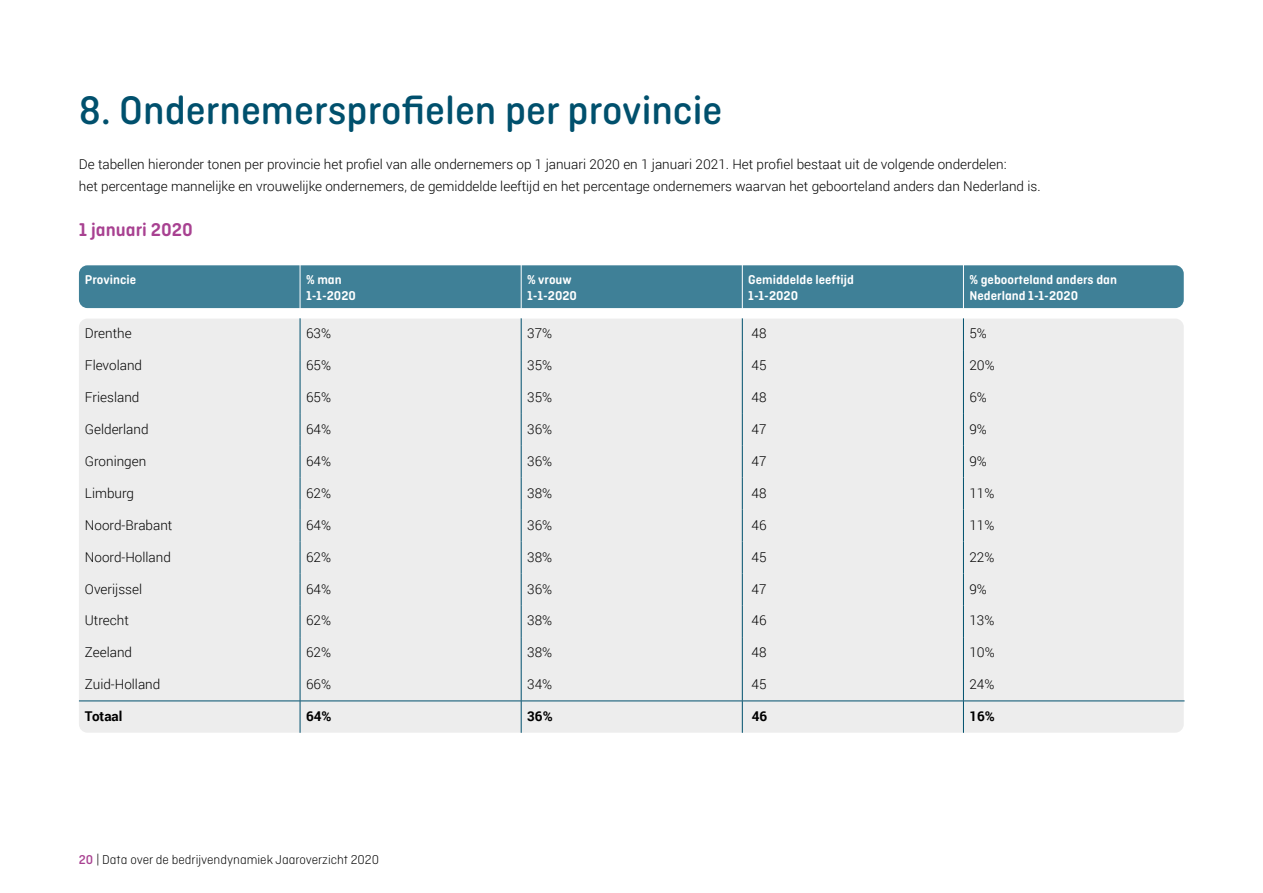
<style>
.page{position:relative;width:1263px;height:893px;background:#fff}
.page>*{position:absolute;margin:0;border:0;box-sizing:border-box;transform-origin:0 0}
._5_Kop_1{font:500 42px "Ciutadella Rounded";color:#00506d}
._2_Tussenkop{font:600 19.5px "Ciutadella Rounded";color:#a84191}
._0_plat{font:300 13.5px/22.5px "Roboto";color:#000}
._10_tabel{font:300 13.5px "Roboto";color:#000}
._9_tabel_header{font:600 13.5px/16.2px "Ciutadella Rounded";color:#fff}
.t1{font:300 13.5px "Ciutadella Rounded";color:#000}
._10_tabel-2{font:700 13.5px "Roboto";color:#000}
.s1{font-weight:500;color:#a84191}
</style>
<div class="page">
<div style="left:79px;top:265px;width:1105px;height:43px;background:#3f8097;border-radius:9px"></div>
<div style="left:79px;top:319px;width:1105px;height:414px;background:#ededed;border-radius:9px"></div>
<hr style="left:79px;top:701px;width:221px;height:1px;background:#00506d">
<hr style="left:300px;top:701px;width:221px;height:1px;background:#00506d">
<hr style="left:521px;top:701px;width:221px;height:1px;background:#00506d">
<hr style="left:742px;top:701px;width:221px;height:1px;background:#00506d">
<hr style="left:963px;top:701px;width:221px;height:1px;background:#00506d">
<hr style="left:300px;top:318px;width:1px;height:32px;background:#00506d">
<hr style="left:521px;top:318px;width:1px;height:32px;background:#00506d">
<hr style="left:742px;top:318px;width:1px;height:32px;background:#00506d">
<hr style="left:963px;top:318px;width:1px;height:32px;background:#00506d">
<hr style="left:300px;top:350px;width:1px;height:32px;background:#00506d">
<hr style="left:521px;top:350px;width:1px;height:32px;background:#00506d">
<hr style="left:742px;top:350px;width:1px;height:32px;background:#00506d">
<hr style="left:963px;top:350px;width:1px;height:32px;background:#00506d">
<hr style="left:300px;top:382px;width:1px;height:32px;background:#00506d">
<hr style="left:521px;top:382px;width:1px;height:32px;background:#00506d">
<hr style="left:742px;top:382px;width:1px;height:32px;background:#00506d">
<hr style="left:963px;top:382px;width:1px;height:32px;background:#00506d">
<hr style="left:300px;top:414px;width:1px;height:32px;background:#00506d">
<hr style="left:521px;top:414px;width:1px;height:32px;background:#00506d">
<hr style="left:742px;top:414px;width:1px;height:32px;background:#00506d">
<hr style="left:963px;top:414px;width:1px;height:32px;background:#00506d">
<hr style="left:300px;top:446px;width:1px;height:32px;background:#00506d">
<hr style="left:521px;top:446px;width:1px;height:32px;background:#00506d">
<hr style="left:742px;top:446px;width:1px;height:32px;background:#00506d">
<hr style="left:963px;top:446px;width:1px;height:32px;background:#00506d">
<hr style="left:300px;top:478px;width:1px;height:32px;background:#00506d">
<hr style="left:521px;top:478px;width:1px;height:32px;background:#00506d">
<hr style="left:742px;top:478px;width:1px;height:32px;background:#00506d">
<hr style="left:963px;top:478px;width:1px;height:32px;background:#00506d">
<hr style="left:300px;top:510px;width:1px;height:31px;background:#00506d">
<hr style="left:521px;top:510px;width:1px;height:31px;background:#00506d">
<hr style="left:742px;top:510px;width:1px;height:31px;background:#00506d">
<hr style="left:963px;top:510px;width:1px;height:31px;background:#00506d">
<hr style="left:300px;top:541px;width:1px;height:32px;background:#00506d">
<hr style="left:521px;top:541px;width:1px;height:32px;background:#00506d">
<hr style="left:742px;top:541px;width:1px;height:32px;background:#00506d">
<hr style="left:963px;top:541px;width:1px;height:32px;background:#00506d">
<hr style="left:300px;top:573px;width:1px;height:32px;background:#00506d">
<hr style="left:521px;top:573px;width:1px;height:32px;background:#00506d">
<hr style="left:742px;top:573px;width:1px;height:32px;background:#00506d">
<hr style="left:963px;top:573px;width:1px;height:32px;background:#00506d">
<hr style="left:300px;top:605px;width:1px;height:32px;background:#00506d">
<hr style="left:521px;top:605px;width:1px;height:32px;background:#00506d">
<hr style="left:742px;top:605px;width:1px;height:32px;background:#00506d">
<hr style="left:963px;top:605px;width:1px;height:32px;background:#00506d">
<hr style="left:300px;top:637px;width:1px;height:32px;background:#00506d">
<hr style="left:521px;top:637px;width:1px;height:32px;background:#00506d">
<hr style="left:742px;top:637px;width:1px;height:32px;background:#00506d">
<hr style="left:963px;top:637px;width:1px;height:32px;background:#00506d">
<hr style="left:300px;top:669px;width:1px;height:32px;background:#00506d">
<hr style="left:521px;top:669px;width:1px;height:32px;background:#00506d">
<hr style="left:742px;top:669px;width:1px;height:32px;background:#00506d">
<hr style="left:963px;top:669px;width:1px;height:32px;background:#00506d">
<hr style="left:300px;top:701px;width:1px;height:32px;background:#00506d">
<hr style="left:521px;top:701px;width:1px;height:32px;background:#00506d">
<hr style="left:742px;top:701px;width:1px;height:32px;background:#00506d">
<hr style="left:963px;top:701px;width:1px;height:32px;background:#00506d">
<hr style="left:300px;top:265px;width:1px;height:53px;background:#fff">
<hr style="left:521px;top:265px;width:1px;height:53px;background:#fff">
<hr style="left:742px;top:265px;width:1px;height:53px;background:#fff">
<hr style="left:963px;top:265px;width:1px;height:53px;background:#fff">
<h2 class="_5_Kop_1" style="left:79px;top:87px;width:645px">8. Ondernemersprofielen per provincie</h2>
<p class="_0_plat" style="left:79px;top:152px;width:963px">De tabellen hieronder tonen per provincie het profiel van alle ondernemers op 1 januari 2020 en 1 januari 2021. Het profiel bestaat uit de volgende onderdelen:<br>het percentage mannelijke en vrouwelijke ondernemers, de gemiddelde leeftijd en het percentage ondernemers waarvan het geboorteland anders dan Nederland is.</p>
<h3 class="_2_Tussenkop" style="left:79px;top:219px;width:115px">1 januari 2020</h3>
<p class="_9_tabel_header" style="left:85px;top:271px;width:53px">Provincie</p>
<p class="_9_tabel_header" style="left:306px;top:271px;width:37px">% man</p>
<p class="_9_tabel_header" style="left:306px;top:287px;width:51px">1-1-2020</p>
<p class="_9_tabel_header" style="left:748px;top:271px;width:107px">Gemiddelde leeftijd</p>
<p class="_9_tabel_header" style="left:748px;top:287px;width:51px">1-1-2020</p>
<p class="_9_tabel_header" style="left:969px;top:271px;width:149px">% geboorteland anders dan<br>Nederland 1-1-2020</p>
<p class="_9_tabel_header" style="left:527px;top:271px;width:46px">% vrouw</p>
<p class="_9_tabel_header" style="left:527px;top:287px;width:51px">1-1-2020</p>
<p class="_10_tabel" style="left:85px;top:324px;width:48px">Drenthe</p>
<p class="_10_tabel" style="left:306px;top:324px;width:26px">63%</p>
<p class="_10_tabel" style="left:527px;top:324px;width:26px">37%</p>
<p class="_10_tabel" style="left:752px;top:324px;width:16px">48</p>
<p class="_10_tabel" style="left:969px;top:324px;width:19px">5%</p>
<p class="_10_tabel" style="left:85px;top:356px;width:59px">Flevoland</p>
<p class="_10_tabel" style="left:306px;top:356px;width:26px">65%</p>
<p class="_10_tabel" style="left:527px;top:356px;width:26px">35%</p>
<p class="_10_tabel" style="left:752px;top:356px;width:16px">45</p>
<p class="_10_tabel" style="left:969px;top:356px;width:27px">20%</p>
<p class="_10_tabel" style="left:85px;top:388px;width:56px">Friesland</p>
<p class="_10_tabel" style="left:306px;top:388px;width:26px">65%</p>
<p class="_10_tabel" style="left:527px;top:388px;width:26px">35%</p>
<p class="_10_tabel" style="left:752px;top:388px;width:16px">48</p>
<p class="_10_tabel" style="left:969px;top:388px;width:19px">6%</p>
<p class="_10_tabel" style="left:85px;top:420px;width:65px">Gelderland</p>
<p class="_10_tabel" style="left:306px;top:420px;width:26px">64%</p>
<p class="_10_tabel" style="left:527px;top:420px;width:26px">36%</p>
<p class="_10_tabel" style="left:752px;top:420px;width:16px">47</p>
<p class="_10_tabel" style="left:969px;top:420px;width:19px">9%</p>
<p class="_10_tabel" style="left:85px;top:452px;width:63px">Groningen</p>
<p class="_10_tabel" style="left:306px;top:452px;width:26px">64%</p>
<p class="_10_tabel" style="left:527px;top:452px;width:26px">36%</p>
<p class="_10_tabel" style="left:752px;top:452px;width:16px">47</p>
<p class="_10_tabel" style="left:969px;top:452px;width:19px">9%</p>
<p class="_10_tabel" style="left:85px;top:484px;width:51px">Limburg</p>
<p class="_10_tabel" style="left:306px;top:484px;width:26px">62%</p>
<p class="_10_tabel" style="left:527px;top:484px;width:26px">38%</p>
<p class="_10_tabel" style="left:752px;top:484px;width:16px">48</p>
<p class="_10_tabel" style="left:969px;top:484px;width:26px">11%</p>
<p class="_10_tabel" style="left:85px;top:516px;width:89px">Noord-Brabant</p>
<p class="_10_tabel" style="left:306px;top:516px;width:26px">64%</p>
<p class="_10_tabel" style="left:527px;top:516px;width:26px">36%</p>
<p class="_10_tabel" style="left:752px;top:516px;width:16px">46</p>
<p class="_10_tabel" style="left:969px;top:516px;width:26px">11%</p>
<p class="_10_tabel" style="left:85px;top:547px;width:87px">Noord-Holland</p>
<p class="_10_tabel" style="left:306px;top:547px;width:26px">62%</p>
<p class="_10_tabel" style="left:527px;top:547px;width:26px">38%</p>
<p class="_10_tabel" style="left:752px;top:547px;width:16px">45</p>
<p class="_10_tabel" style="left:969px;top:547px;width:26px">22%</p>
<p class="_10_tabel" style="left:85px;top:579px;width:59px">Overijssel</p>
<p class="_10_tabel" style="left:306px;top:579px;width:26px">64%</p>
<p class="_10_tabel" style="left:527px;top:579px;width:26px">36%</p>
<p class="_10_tabel" style="left:752px;top:579px;width:16px">47</p>
<p class="_10_tabel" style="left:969px;top:579px;width:19px">9%</p>
<p class="_10_tabel" style="left:85px;top:611px;width:45px">Utrecht</p>
<p class="_10_tabel" style="left:306px;top:611px;width:26px">62%</p>
<p class="_10_tabel" style="left:527px;top:611px;width:26px">38%</p>
<p class="_10_tabel" style="left:752px;top:611px;width:16px">46</p>
<p class="_10_tabel" style="left:969px;top:611px;width:26px">13%</p>
<p class="_10_tabel" style="left:85px;top:643px;width:49px">Zeeland</p>
<p class="_10_tabel" style="left:306px;top:643px;width:26px">62%</p>
<p class="_10_tabel" style="left:527px;top:643px;width:26px">38%</p>
<p class="_10_tabel" style="left:752px;top:643px;width:16px">48</p>
<p class="_10_tabel" style="left:969px;top:643px;width:27px">10%</p>
<p class="_10_tabel" style="left:85px;top:675px;width:77px">Zuid-Holland</p>
<p class="_10_tabel" style="left:306px;top:675px;width:26px">66%</p>
<p class="_10_tabel" style="left:527px;top:675px;width:26px">34%</p>
<p class="_10_tabel" style="left:752px;top:675px;width:16px">45</p>
<p class="_10_tabel" style="left:969px;top:675px;width:26px">24%</p>
<p class="_10_tabel-2" style="left:85px;top:707px;width:39px">Totaal</p>
<p class="_10_tabel-2" style="left:306px;top:707px;width:27px">64%</p>
<p class="_10_tabel-2" style="left:527px;top:707px;width:27px">36%</p>
<p class="_10_tabel-2" style="left:752px;top:707px;width:17px">46</p>
<p class="_10_tabel-2" style="left:969px;top:707px;width:27px">16%</p>
<p class="t1" style="left:79px;top:852px;width:302px"><span class="s1">20</span> | Data over de bedrijvendynamiek Jaaroverzicht 2020</p>
</div>
